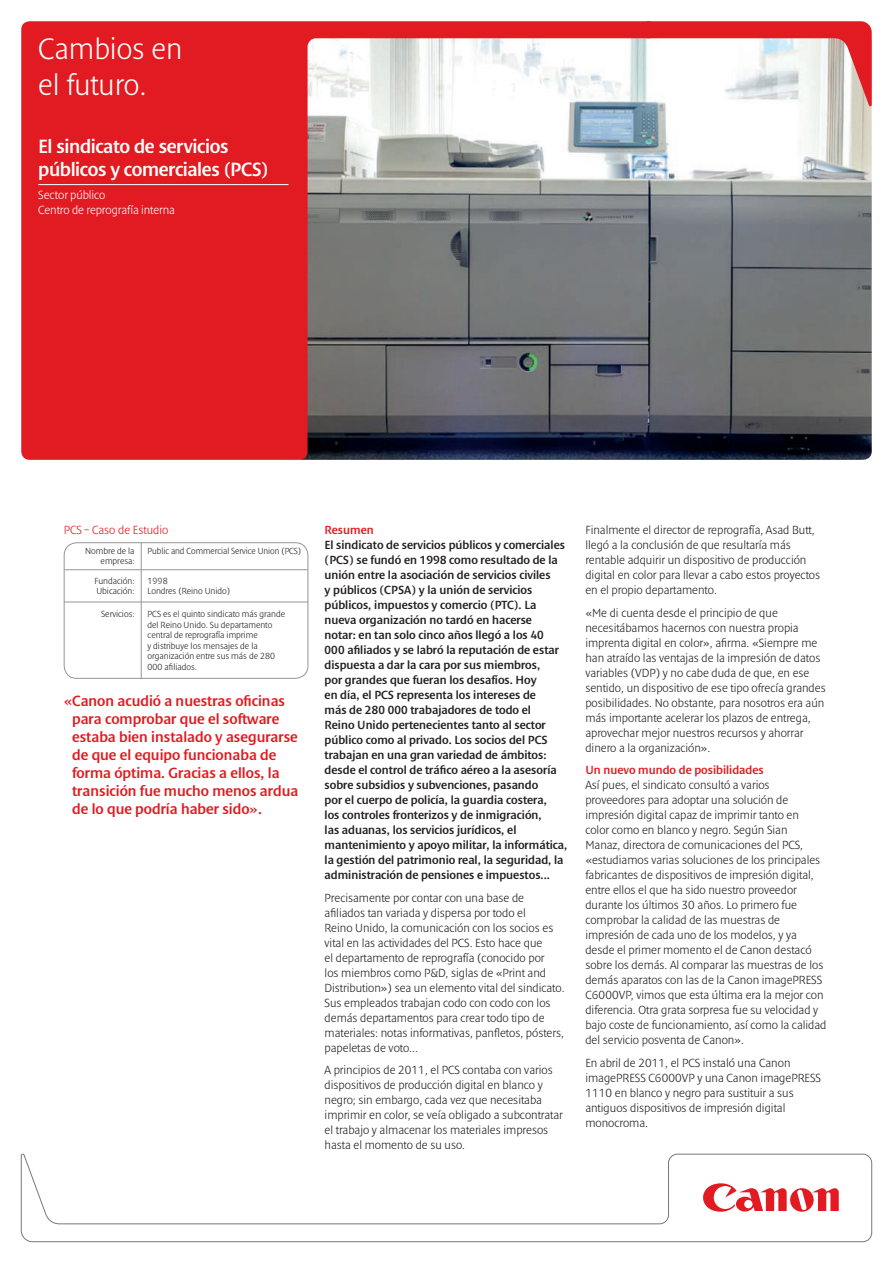
<style>
.page{position:relative;width:893px;height:1263px;background:#fff}
.page>*{position:absolute;margin:0;border:0;box-sizing:border-box;transform-origin:0 0}
.t1{font:300 30px/36px "Denda New";color:#fff}
.t2{font:600 19.5px/22.5px "Denda New";letter-spacing:-.02em;color:#fff}
.t3{font:600 15px/18px "Denda New";color:#e21a21}
.t4{font:300 12px/15px "Denda New";color:#231f20}
.t5{font:600 12px/15px "Denda New";color:#231f20}
.t6{font:300 12px/15px "Denda New";letter-spacing:-.005em;color:#fff}
.t7{font:600 12px "Denda New";color:#e21a21}
.t8{font:300 12px "Denda New";color:#e21a21}
.t9{font:300 9px/10.5px "Denda New";color:#231f20}
</style>
<div class="page">
<img style="left:651px;top:106px;width:221px;height:354px">
<svg style="left:21px;top:1153px;width:851px;height:89px"></svg>
<svg style="left:703px;top:1183px;width:136px;height:29px"></svg>
<svg style="left:21px;top:21px;width:630px;height:439px;background:#b6595e"></svg>
<svg style="left:647px;top:21px;width:225px;height:85px"></svg>
<hr style="left:38px;top:184px;width:251px;height:1px;background:#fff">
<div style="left:64px;top:542px;width:244px;height:137px;border:1px solid #939598;border-radius:13px"></div>
<hr style="left:141px;top:542px;width:1px;height:137px;background:#939598">
<hr style="left:64px;top:569px;width:244px;height:1px;background:#939598">
<hr style="left:64px;top:602px;width:244px;height:1px;background:#939598">
<h1 class="t1" style="left:38px;top:31px;width:146px">Cambios en el futuro.</h1>
<h2 class="t2" style="left:38px;top:136px;width:232px">El sindicato de servicios públicos y comerciales (PCS)</h2>
<p class="t6" style="left:38px;top:188px;width:138px">Sector público<br>Centro de reprografía interna</p>
<p class="t8" style="left:64px;top:523px;width:106px">PCS – Caso de Estudio</p>
<p class="t9" style="left:85px;top:546px;width:51px;text-align:right">Nombre de la empresa:</p>
<p class="t9" style="left:148px;top:546px;width:155px">Public and Commercial Service Union (PCS)</p>
<p class="t9" style="left:94px;top:575px;width:42px">Fundación:<br>Ubicación:</p>
<p class="t9" style="left:148px;top:575px;width:84px">1998<br>Londres (Reino Unido)</p>
<p class="t9" style="left:101px;top:609px;width:35px">Servicios:</p>
<p class="t9" style="left:148px;top:609px;width:139px">PCS es el quinto sindicato más grande del Reino Unido. Su departamento central de reprografía imprime<br>y distribuye los mensajes de la organización entre sus más de 280<br>000 afiliados.</p>
<p class="t3" style="left:72px;top:692px;width:228px;text-indent:-8px">«Canon acudió a nuestras oficinas para comprobar que el software estaba bien instalado y asegurarse de que el equipo funcionaba de forma óptima. Gracias a ellos, la transición fue mucho menos ardua de lo que podría haber sido».</p>
<p class="t7" style="left:325px;top:523px;width:51px">Resumen</p>
<p class="t5" style="left:325px;top:538px;width:244px">El sindicato de servicios públicos y comerciales (PCS) se fundó en 1998 como resultado de la unión entre la asociación de servicios civiles<br>y públicos (CPSA) y la unión de servicios públicos, impuestos y comercio (PTC). La nueva organización no tardó en hacerse<br>notar: en tan solo cinco años llegó a los 40<br>000 afiliados y se labró la reputación de estar dispuesta a dar la cara por sus miembros,<br>por grandes que fueran los desafíos. Hoy<br>en día, el PCS representa los intereses de<br>más de 280 000 trabajadores de todo el<br>Reino Unido pertenecientes tanto al sector público como al privado. Los socios del PCS trabajan en una gran variedad de ámbitos: desde el control de tráfico aéreo a la asesoría sobre subsidios y subvenciones, pasando<br>por el cuerpo de policía, la guardia costera,<br>los controles fronterizos y de inmigración,<br>las aduanas, los servicios jurídicos, el mantenimiento y apoyo militar, la informática, la gestión del patrimonio real, la seguridad, la administración de pensiones e impuestos...</p>
<p class="t4" style="left:325px;top:890px;width:241px">Precisamente por contar con una base de afiliados tan variada y dispersa por todo el<br>Reino Unido, la comunicación con los socios es vital en las actividades del PCS. Esto hace que<br>el departamento de reprografía (conocido por<br>los miembros como P&amp;D, siglas de «Print and Distribution») sea un elemento vital del sindicato.<br>Sus empleados trabajan codo con codo con los demás departamentos para crear todo tipo de materiales: notas informativas, panfletos, pósters, papeletas de voto...</p>
<p class="t4" style="left:325px;top:1063px;width:240px">A principios de 2011, el PCS contaba con varios dispositivos de producción digital en blanco y negro; sin embargo, cada vez que necesitaba imprimir en color, se veía obligado a subcontratar el trabajo y almacenar los materiales impresos hasta el momento de su uso.</p>
<p class="t4" style="left:585px;top:523px;width:236px">Finalmente el director de reprografía, Asad Butt, llegó a la conclusión de que resultaría más rentable adquirir un dispositivo de producción digital en color para llevar a cabo estos proyectos en el propio departamento.</p>
<p class="t4" style="left:585px;top:605px;width:242px">«Me di cuenta desde el principio de que necesitábamos hacernos con nuestra propia imprenta digital en color», afirma. «Siempre me han atraído las ventajas de la impresión de datos variables (VDP) y no cabe duda de que, en ese sentido, un dispositivo de ese tipo ofrecía grandes posibilidades. No obstante, para nosotros era aún más importante acelerar los plazos de entrega, aprovechar mejor nuestros recursos y ahorrar dinero a la organización».</p>
<p class="t7" style="left:585px;top:763px;width:180px">Un nuevo mundo de posibilidades</p>
<p class="t4" style="left:585px;top:778px;width:243px">Así pues, el sindicato consultó a varios proveedores para adoptar una solución de impresión digital capaz de imprimir tanto en<br>color como en blanco y negro. Según Sian<br>Manaz, directora de comunicaciones del PCS, «estudiamos varias soluciones de los principales fabricantes de dispositivos de impresión digital, entre ellos el que ha sido nuestro proveedor durante los últimos 30 años. Lo primero fue comprobar la calidad de las muestras de impresión de cada uno de los modelos, y ya desde el primer momento el de Canon destacó sobre los demás. Al comparar las muestras de los demás aparatos con las de la Canon imagePRESS C6000VP, vimos que esta última era la mejor con diferencia. Otra grata sorpresa fue su velocidad y bajo coste de funcionamiento, así como la calidad del servicio posventa de Canon».</p>
<p class="t4" style="left:585px;top:1055px;width:237px">En abril de 2011, el PCS instaló una Canon imagePRESS C6000VP y una Canon imagePRESS 1110 en blanco y negro para sustituir a sus antiguos dispositivos de impresión digital monocroma.</p>
</div>
